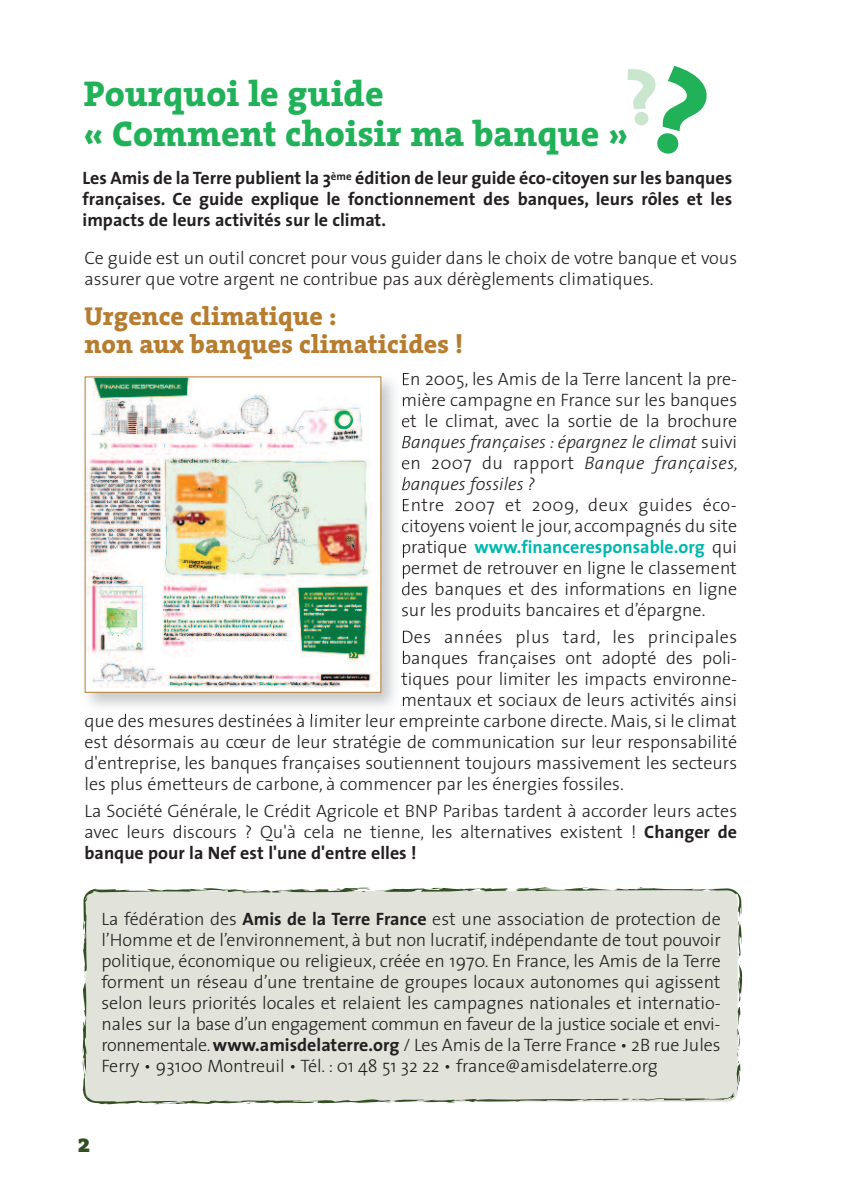
<style>
.page{position:relative;width:851px;height:1191px;background:#fff}
.page>*{position:absolute;margin:0;border:0;box-sizing:border-box;transform-origin:0 0}
.t1{font:800 36px/40px "The Serif";color:#21b259}
.t2{font:800 26px/28px "The Serif";color:#b67c2f}
.t3{font:800 26px "The Serif";color:#334e23}
.t4{font:300 18px/21px "The Sans";color:#231f20}
.t5{font:700 18px/21px "The Sans";color:#231f20;text-align:justify}
.t6{font:300 18px "The Sans";letter-spacing:.025em;color:#231f20}
.s1{font-style:italic}
.s2{font-weight:700;color:#00b7ae}
.s3{font-weight:700}
</style>
<div class="page">
<div style="left:82px;top:887px;width:660px;height:217px;background:#e1e3db"></div>
<img style="left:84px;top:373px;width:321px;height:345px">
<img style="left:403px;top:373px;width:4px;height:14px">
<svg style="left:403px;top:395px;width:4px;height:13px"></svg>
<svg style="left:402px;top:416px;width:5px;height:13px"></svg>
<img style="left:402px;top:435px;width:5px;height:15px">
<svg style="left:402px;top:458px;width:5px;height:13px"></svg>
<img style="left:402px;top:477px;width:5px;height:15px">
<img style="left:403px;top:498px;width:4px;height:15px">
<svg style="left:402px;top:521px;width:5px;height:13px"></svg>
<img style="left:403px;top:542px;width:4px;height:16px">
<img style="left:403px;top:563px;width:4px;height:16px">
<svg style="left:402px;top:584px;width:5px;height:13px"></svg>
<svg style="left:402px;top:605px;width:5px;height:13px"></svg>
<img style="left:403px;top:630px;width:4px;height:14px">
<img style="left:403px;top:650px;width:4px;height:15px">
<img style="left:401px;top:672px;width:6px;height:14px">
<svg style="left:403px;top:695px;width:4px;height:11px"></svg>
<img style="left:86px;top:714px;width:127px;height:4px">
<img style="left:87px;top:378px;width:292px;height:309px">
<p class="t1" style="left:84px;top:78px;width:545px">Pourquoi le guide<br>« Comment choisir ma banque »</p>
<p class="t5" style="left:83px;top:169px;width:651px">Les Amis de la Terre publient la 3<sup>ème</sup> édition de leur guide éco-citoyen sur les banques françaises. Ce guide explique le fonctionnement des banques, leurs rôles et les impacts de leurs activités sur le climat.</p>
<p class="t4" style="left:84px;top:250px;width:654px">Ce guide est un outil concret pour vous guider dans le choix de votre banque et vous assurer que votre argent ne contribue pas aux dérèglements climatiques.</p>
<p class="t2" style="left:84px;top:305px;width:380px">Urgence climatique :<br>non aux banques climaticides !</p>
<p class="t4" style="left:401px;top:370px;width:338px">En 2005, les Amis de la Terre lancent la pre&shy;mière campagne en France sur les banques et le climat, avec la sortie de la brochure <span class="s1">Banques françaises : épargnez le climat</span> suivi en 2007 du rapport <span class="s1">Banque françaises, banques fossiles ?<br></span>Entre 2007 et 2009, deux guides éco&shy;citoyens voient le jour, accompagnés du site pratique <span class="s2">www.financeresponsable.org</span> qui permet de retrouver en ligne le classement des banques et des informations en ligne sur les produits bancaires et d’épargne.</p>
<p class="t6" style="left:401px;top:630px;width:337px">Des années plus tard, les principales</p>
<p class="t4" style="left:401px;top:649px;width:337px">banques françaises ont adopté des poli-</p>
<p class="t4" style="left:401px;top:670px;width:337px">tiques pour limiter les impacts environne-</p>
<p class="t4" style="left:401px;top:691px;width:337px">mentaux et sociaux de leurs activités ainsi</p>
<p class="t4" style="left:84px;top:712px;width:653px">que des mesures destinées à limiter leur empreinte carbone directe. Mais, si le climat</p>
<p class="t4" style="left:84px;top:733px;width:654px">est désormais au cœur de leur stratégie de communication sur leur responsabilité</p>
<p class="t4" style="left:84px;top:754px;width:654px">d'entreprise, les banques françaises soutiennent toujours massivement les secteurs</p>
<p class="t4" style="left:84px;top:775px;width:540px">les plus émetteurs de carbone, à commencer par les énergies fossiles.</p>
<p class="t4" style="left:84px;top:802px;width:654px;text-align:justify">La Société Générale, le Crédit Agricole et BNP Paribas tardent à accorder leurs actes avec leurs discours ? Qu'à cela ne tienne, les alternatives existent ! <span class="s3">Changer de banque pour la Nef est l'une d'entre elles !</span></p>
<p class="t4" style="left:101px;top:910px;width:621px;text-align:justify">La fédération des <span class="s3">Amis de la Terre France</span> est une association de protection de l’Homme et de l’environnement, à but non lucratif, indépendante de tout pouvoir politique, économique ou religieux, créée en 1970. En France, les Amis de la Terre forment un réseau d’une trentaine de groupes locaux autonomes qui agissent selon leurs priorités locales et relaient les campagnes nationales et internatio&shy;nales sur la base d’un engagement commun en faveur de la justice sociale et envi&shy;ronnementale.<span class="s3">www.amisdelaterre.org</span> / Les Amis de la Terre France • 2B rue Jules Ferry • 93100 Montreuil • Tél. : 01 48 51 32 22 • france@amisdelaterre.org</p>
<p class="t3" style="left:78px;top:1134px;width:14px">2</p>
</div>
